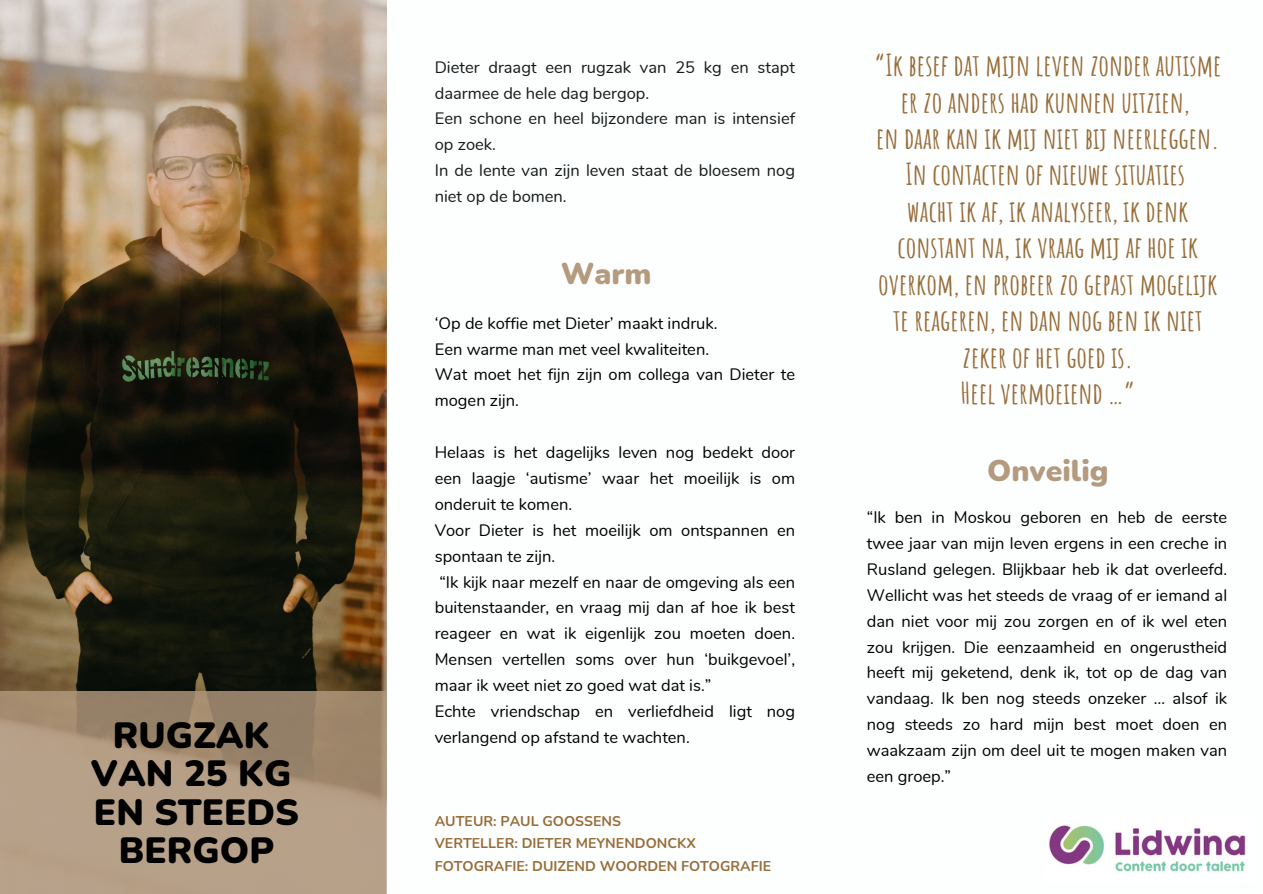
<style>
.page{position:relative;width:1263px;height:894px;background:#fff}
.page>*{position:absolute;margin:0;border:0;box-sizing:border-box;transform-origin:0 0}
.t1{font:900 36.45px/38.2px "Nunito";color:#000;text-align:center}
.t2{font:900 30px "Nunito";color:#b49a7e}
.t3{font:700 29.4px/36.5px "Amatic SC";color:#976d3a;text-align:center}
.t4{font:16.5px/25.8px "Nunito";color:#000}
.t5{font:16.5px/25.8px "Nunito";color:#121a18}
.t6{font:700 14.1px "Nunito";color:#976d3a}
</style>
<div class="page">
<img style="left:1049px;top:825px;width:197px;height:47px">
<img style="left:0;top:0;width:386px;height:691px">
<svg style="left:0;top:691px;width:386px;height:202px;background:#ad967e"></svg>
<p class="t1" style="left:91px;top:716px;width:209px">RUGZAK<br>VAN 25 KG<br>EN STEEDS<br>BERGOP</p>
<h1 class="t5" style="left:435px;top:54px;width:362px">Dieter draagt een rugzak van 25 kg en stapt daarmee de hele dag bergop.<br>Een schone en heel bijzondere man is intensief op zoek.<br>In de lente van zijn leven staat de bloesem nog niet op de bomen.</h1>
<h2 class="t2" style="left:561px;top:254px;width:92px">Warm</h2>
<h3 class="t4" style="left:435px;top:310px;width:362px">‘Op de koffie met Dieter’ maakt indruk.<br>Een warme man met veel kwaliteiten.<br>Wat moet het fijn zijn om collega van Dieter te mogen zijn.</h3>
<h3 class="t4" style="left:435px;top:439px;width:362px">Helaas is het dagelijks leven nog bedekt door een laagje ‘autisme’ waar het moeilijk is om onderuit te komen.<br>Voor Dieter is het moeilijk om ontspannen en spontaan te zijn.<br>“Ik kijk naar mezelf en naar de omgeving als een buitenstaander, en vraag mij dan af hoe ik best reageer en wat ik eigenlijk zou moeten doen.<br>Mensen vertellen soms over hun ‘buikgevoel’, maar ik weet niet zo goed wat dat is.”<br>Echte vriendschap en verliefdheid ligt nog verlangend op afstand te wachten.</h3>
<h2 class="t6" style="left:435px;top:811px;width:188px">AUTEUR: PAUL GOOSSENS</h2>
<h2 class="t6" style="left:435px;top:833px;width:263px">VERTELLER: DIETER MEYNENDONCKX</h2>
<h3 class="t6" style="left:435px;top:856px;width:338px">FOTOGRAFIE: DUIZEND WOORDEN FOTOGRAFIE</h3>
<p class="t3" style="left:874px;top:46px;width:349px">“Ik besef dat mijn leven zonder autisme er zo anders had kunnen uitzien,<br>en daar kan ik mij niet bij neerleggen.<br>In contacten of nieuwe situaties<br>wacht ik af, ik analyseer, ik denk constant na, ik vraag mij af hoe ik overkom, en probeer zo gepast mogelijk te reageren, en dan nog ben ik niet zeker of het goed is.<br>Heel vermoeiend …”</p>
<p class="t2" style="left:987px;top:450px;width:123px">Onveilig</p>
<p class="t4" style="left:867px;top:504px;width:362px;text-align:justify">“Ik ben in Moskou geboren en heb de eerste twee jaar van mijn leven ergens in een creche in Rusland gelegen. Blijkbaar heb ik dat overleefd.<br>Wellicht was het steeds de vraag of er iemand al dan niet voor mij zou zorgen en of ik wel eten zou krijgen. Die eenzaamheid en ongerustheid heeft mij geketend, denk ik, tot op de dag van vandaag. Ik ben nog steeds onzeker … alsof ik nog steeds zo hard mijn best moet doen en waakzaam zijn om deel uit te mogen maken van een groep.”</p>
</div>
